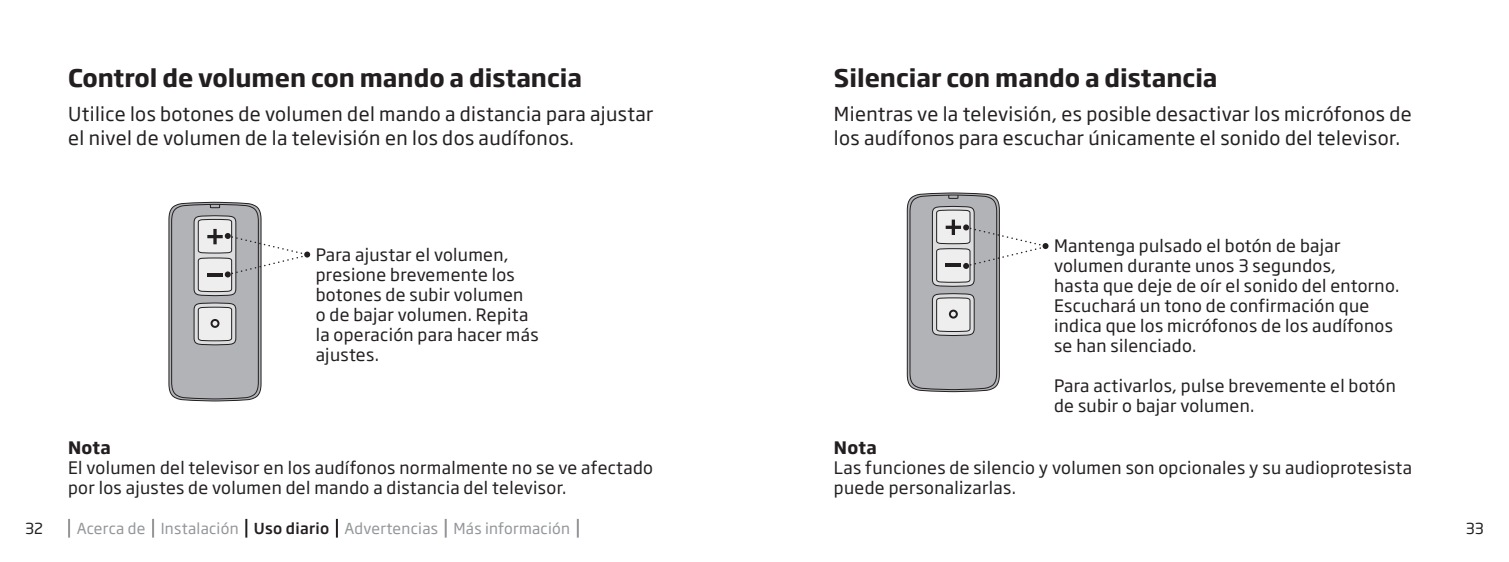
<style>
.page{position:relative;width:1509px;height:562px;background:#fff}
.page>*{position:absolute;margin:0;border:0;box-sizing:border-box;transform-origin:0 0}
.t1{font:700 24px "Soho Gothic Pro";color:#231f20}
.t2{font:19px/23px "Soho Gothic Pro";letter-spacing:.02em;color:#231f20}
.t3{font:17px/20px "Soho Gothic Pro";letter-spacing:.02em;color:#231f20}
.t4{font:700 17px "Soho Gothic Pro";letter-spacing:.02em;color:#231f20}
.t5{font:15px "Soho Gothic Pro";letter-spacing:.02em;color:#939598}
.t6{font:15px "Soho Gothic Pro";color:#231f20}
.s1{font-weight:500;color:#231f20}
</style>
<div class="page">
<svg style="left:906px;top:192px;width:142px;height:200px"></svg>
<svg style="left:68px;top:518px;width:2px;height:19px"></svg>
<svg style="left:152px;top:518px;width:2px;height:19px"></svg>
<svg style="left:245px;top:518px;width:2px;height:19px"></svg>
<svg style="left:336px;top:518px;width:2px;height:19px"></svg>
<svg style="left:444px;top:518px;width:2px;height:19px"></svg>
<svg style="left:576px;top:518px;width:2px;height:19px"></svg>
<svg style="left:168px;top:202px;width:142px;height:199px"></svg>
<h1 class="t1" style="left:68px;top:59px;width:515px">Control de volumen con mando a distancia</h1>
<p class="t2" style="left:68px;top:102px;width:586px">Utilice los botones de volumen del mando a distancia para ajustar el nivel de volumen de la televisión en los dos audífonos.</p>
<p class="t3" style="left:316px;top:243px;width:224px">Para ajustar el volumen, presione brevemente los botones de subir volumen<br>o de bajar volumen. Repita la operación para hacer más ajustes.</p>
<p class="t4" style="left:68px;top:433px;width:44px">Nota</p>
<p class="t3" style="left:68px;top:456px;width:586px">El volumen del televisor en los audífonos normalmente no se ve afectado por los ajustes de volumen del mando a distancia del televisor.</p>
<h1 class="t1" style="left:833px;top:59px;width:385px">Silenciar con mando a distancia</h1>
<p class="t2" style="left:833px;top:102px;width:579px">Mientras ve la televisión, es posible desactivar los micrófonos de los audífonos para escuchar únicamente el sonido del televisor.</p>
<p class="t3" style="left:1053px;top:235px;width:347px">Mantenga pulsado el botón de bajar volumen durante unos 3 segundos,<br>hasta que deje de oír el sonido del entorno.<br>Escuchará un tono de confirmación que indica que los micrófonos de los audífonos se han silenciado.</p>
<p class="t3" style="left:1053px;top:375px;width:343px">Para activarlos, pulse brevemente el botón de subir o bajar volumen.</p>
<p class="t4" style="left:833px;top:433px;width:44px">Nota</p>
<p class="t3" style="left:833px;top:456px;width:579px">Las funciones de silencio y volumen son opcionales y su audioprotesista puede personalizarlas.</p>
<p class="t6" style="left:25px;top:516px;width:19px">32</p>
<p class="t5" style="left:77px;top:516px;width:495px">Acerca de Instalación <span class="s1">Uso diario</span> Advertencias Más información</p>
<p class="t6" style="left:1465px;top:516px;width:19px">33</p>
</div>
